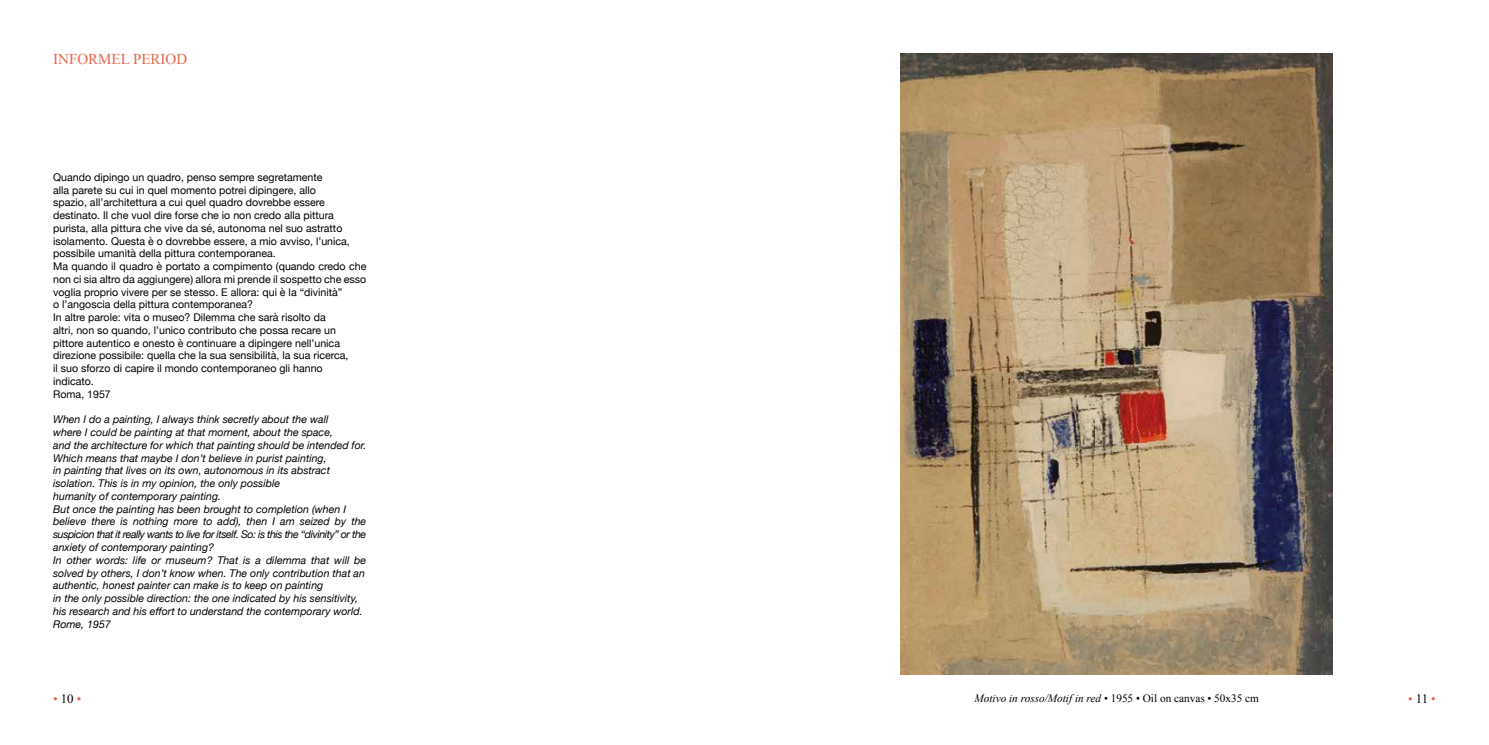
<style>
.page{position:relative;width:1489px;height:745px;background:#fff}
.page>*{position:absolute;margin:0;border:0;box-sizing:border-box;transform-origin:0 0}
.t1{font:15px "Times New Roman";color:#ea644b}
.t2{font:12.88px "Times New Roman";color:#ea644b}
.t3{font:11.25px "Times New Roman";color:#000}
.t4{font:10.62px/12.8px "Helvetica Neue";color:#000}
.t5{font:italic 10.62px/12.8px "Helvetica Neue";color:#000}
.s1{color:#000}
.s2{font-style:italic}
</style>
<div class="page">
<img style="left:900px;top:53px;width:432px;height:620px">
<h1 class="t1" style="left:53px;top:48px;width:136px">Informel period</h1>
<p class="t4" style="left:53px;top:171px;width:315px">Quando dipingo un quadro, penso sempre segretamente<br>alla parete su cui in quel momento potrei dipingere, allo<br>spazio, all’architettura a cui quel quadro dovrebbe essere destinato. Il che vuol dire forse che io non credo alla pittura purista, alla pittura che vive da sé, autonoma nel suo astratto isolamento. Questa è o dovrebbe essere, a mio avviso, l’unica, possibile umanità della pittura contemporanea.<br>Ma quando il quadro è portato a compimento (quando credo che non ci sia altro da aggiungere) allora mi prende il sospetto che esso voglia proprio vivere per se stesso. E allora: qui è la “divinità”<br>o l’angoscia della pittura contemporanea?<br>In altre parole: vita o museo? Dilemma che sarà risolto da<br>altri, non so quando, l’unico contributo che possa recare un pittore autentico e onesto è continuare a dipingere nell’unica direzione possibile: quella che la sua sensibilità, la sua ricerca,<br>il suo sforzo di capire il mondo contemporaneo gli hanno<br>indicato.<br>Roma, 1957</p>
<p class="t5" style="left:53px;top:413px;width:315px">When I do a painting, I always think secretly about the wall<br>where I could be painting at that moment, about the space,<br>and the architecture for which that painting should be intended for.<br>Which means that maybe I don’t believe in purist painting,<br>in painting that lives on its own, autonomous in its abstract isolation. This is in my opinion, the only possible<br>humanity of contemporary painting.<br>But once the painting has been brought to completion (when I believe there is nothing more to add), then I am seized by the suspicion that it really wants to live for itself. So: is this the “divinity” or the anxiety of contemporary painting?<br>In other words: life or museum? That is a dilemma that will be solved by others, I don’t know when. The only contribution that an authentic, honest painter can make is to keep on painting<br>in the only possible direction: the one indicated by his sensitivity, his research and his effort to understand the contemporary world.<br>Rome, 1957</p>
<p class="t2" style="left:53px;top:689px;width:30px">• <span class="s1">10</span> •</p>
<p class="t3" style="left:974px;top:690px;width:286px"><span class="s2">Motivo in rosso/Motif in red</span> • 1955 • Oil on canvas • 50x35 cm</p>
<p class="t2" style="left:1407px;top:689px;width:29px">• <span class="s1">11</span> •</p>
</div>
